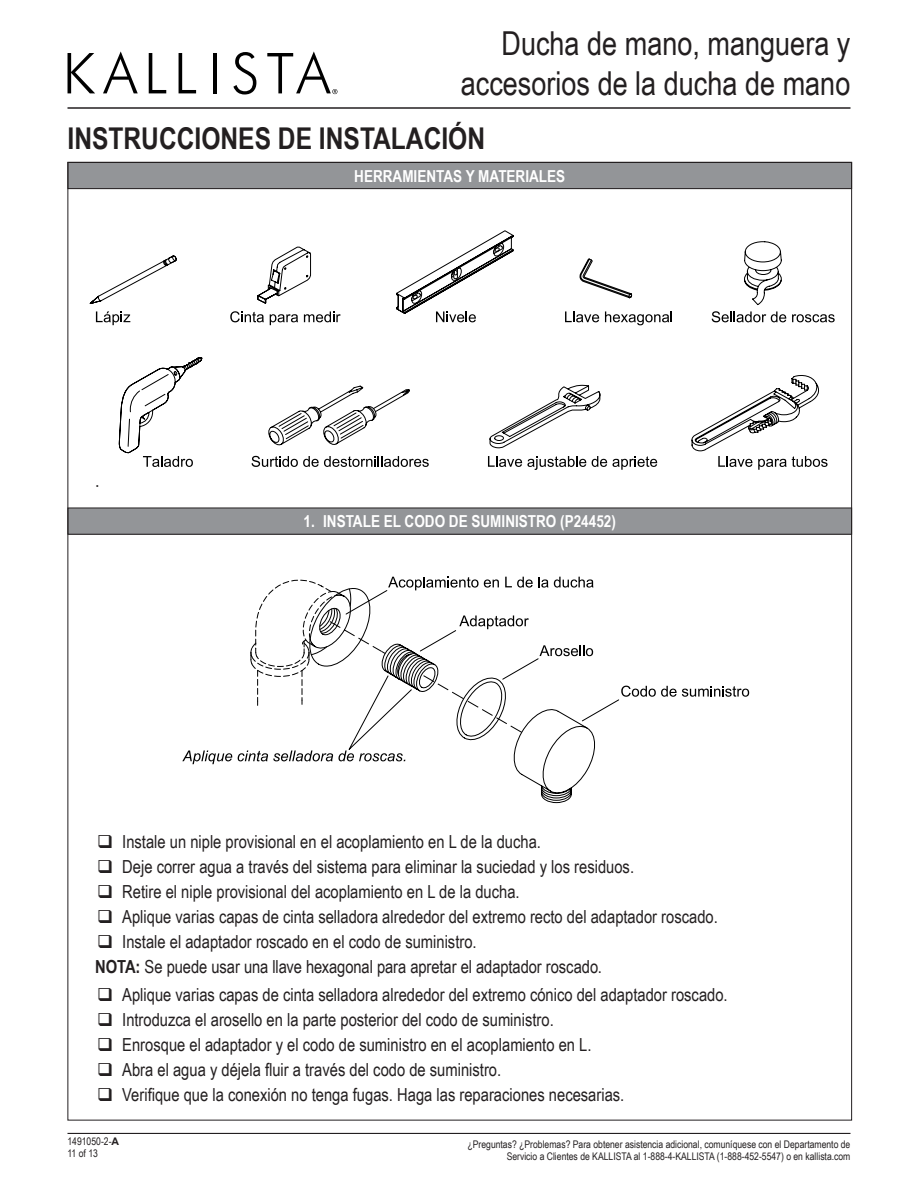
<style>
.page{position:relative;width:918px;height:1188px;background:#fff}
.page>*{position:absolute;margin:0;border:0;box-sizing:border-box;transform-origin:0 0}
.t1{font:33px/39.6px "Arial Narrow";color:#231f20;text-align:right}
.t2{font:700 30px "Arial Narrow";color:#231f20}
.Caution_Line{font:18px "Arial Narrow";color:#231f20}
.t3{font:18px "Times New Roman";color:#231f20}
.Section_Heading{font:700 16.5px "Arial Narrow";color:#fff}
.t4{font:10.5px/12.6px "Arial Narrow";color:#231f20;text-align:right}
.s1{font-weight:700}
.s2{font-family:"Arial";font-weight:700}
</style>
<div class="page">
<svg style="left:68px;top:53px;width:27px;height:40px"></svg>
<svg style="left:103px;top:51px;width:35px;height:42px"></svg>
<svg style="left:149px;top:53px;width:17px;height:40px"></svg>
<svg style="left:179px;top:53px;width:17px;height:40px"></svg>
<hr style="left:213px;top:53px;width:4px;height:40px;background:#000">
<svg style="left:233px;top:52px;width:23px;height:42px"></svg>
<svg style="left:267px;top:51px;width:70px;height:43px"></svg>
<hr style="left:68px;top:107px;width:782px;height:2px;background:#231f20">
<hr style="left:68px;top:1133px;width:782px;height:1px;background:#231f20">
<div style="left:68px;top:162px;width:784px;height:27px;background:#939598"></div>
<div style="left:68px;top:162px;width:784px;height:27px;border:1px solid #231f20"></div>
<svg style="left:89px;top:230px;width:425px;height:223px"></svg>
<svg style="left:322px;top:241px;width:497px;height:211px"></svg>
<svg style="left:267px;top:385px;width:143px;height:61px"></svg>
<svg style="left:488px;top:456px;width:98px;height:14px"></svg>
<svg style="left:592px;top:456px;width:15px;height:11px"></svg>
<svg style="left:613px;top:456px;width:44px;height:14px"></svg>
<svg style="left:143px;top:456px;width:50px;height:11px"></svg>
<svg style="left:718px;top:456px;width:34px;height:11px"></svg>
<svg style="left:758px;top:456px;width:70px;height:14px"></svg>
<svg style="left:712px;top:311px;width:74px;height:11px"></svg>
<svg style="left:792px;top:314px;width:43px;height:8px"></svg>
<svg style="left:252px;top:456px;width:177px;height:11px"></svg>
<svg style="left:96px;top:311px;width:34px;height:14px"></svg>
<svg style="left:230px;top:311px;width:34px;height:11px"></svg>
<svg style="left:270px;top:314px;width:28px;height:11px"></svg>
<svg style="left:304px;top:311px;width:37px;height:11px"></svg>
<svg style="left:402px;top:243px;width:110px;height:79px"></svg>
<svg style="left:565px;top:311px;width:34px;height:11px"></svg>
<svg style="left:605px;top:311px;width:67px;height:14px"></svg>
<div style="left:68px;top:508px;width:784px;height:26px;background:#939598"></div>
<div style="left:68px;top:508px;width:784px;height:27px;border:1px solid #231f20"></div>
<svg style="left:182px;top:750px;width:50px;height:14px"></svg>
<svg style="left:238px;top:576px;width:511px;height:227px"></svg>
<h1 class="t1" style="left:461px;top:22px;width:391px">Ducha de mano, manguera y accesorios de la ducha de mano</h1>
<h2 class="t2" style="left:68px;top:115px;width:419px">INSTRUCCIONES DE INSTALACIÓN</h2>
<p class="t3" style="left:95px;top:469px;width:6px">.</p>
<p class="Section_Heading" style="left:354px;top:164px;width:213px">HERRAMIENTAS Y MATERIALES</p>
<p class="Section_Heading" style="left:304px;top:509px;width:314px">1. INSTALE EL CODO DE SUMINISTRO (P24452)</p>
<p class="Caution_Line" style="left:122px;top:828px;width:420px">Instale un niple provisional en el acoplamiento en L de la ducha.</p>
<p class="Caution_Line" style="left:122px;top:853px;width:513px">Deje correr agua a través del sistema para eliminar la suciedad y los residuos.</p>
<p class="Caution_Line" style="left:122px;top:878px;width:399px">Retire el niple provisional del acoplamiento en L de la ducha.</p>
<p class="Caution_Line" style="left:122px;top:903px;width:597px">Aplique varias capas de cinta selladora alrededor del extremo recto del adaptador roscado.</p>
<p class="Caution_Line" style="left:122px;top:928px;width:356px">Instale el adaptador roscado en el codo de suministro.</p>
<p class="Caution_Line" style="left:95px;top:953px;width:508px"><span class="s1">NOTA:</span> Se puede usar una llave hexagonal para apretar el adaptador roscado.</p>
<p class="Caution_Line" style="left:122px;top:982px;width:607px">Aplique varias capas de cinta selladora alrededor del extremo cónico del adaptador roscado.</p>
<p class="Caution_Line" style="left:122px;top:1007px;width:433px">Introduzca el arosello en la parte posterior del codo de suministro.</p>
<p class="Caution_Line" style="left:122px;top:1032px;width:471px">Enrosque el adaptador y el codo de suministro en el acoplamiento en L.</p>
<p class="Caution_Line" style="left:122px;top:1057px;width:381px">Abra el agua y déjela fluir a través del codo de suministro.</p>
<p class="Caution_Line" style="left:122px;top:1081px;width:504px">Verifique que la conexión no tenga fugas. Haga las reparaciones necesarias.</p>
<p class="t4" style="left:68px;top:1134px;width:53px">1491050-2-<span class="s2">A</span></p>
<p class="t4" style="left:468px;top:1137px;width:384px">¿Preguntas? ¿Problemas? Para obtener asistencia adicional, comuníquese con el Departamento de<br>Servicio a Clientes de KALLISTA al 1-888-4-KALLISTA (1-888-452-5547) o en kallista.com</p>
<p class="t4" style="left:68px;top:1147px;width:32px">11 of 13</p>
</div>
